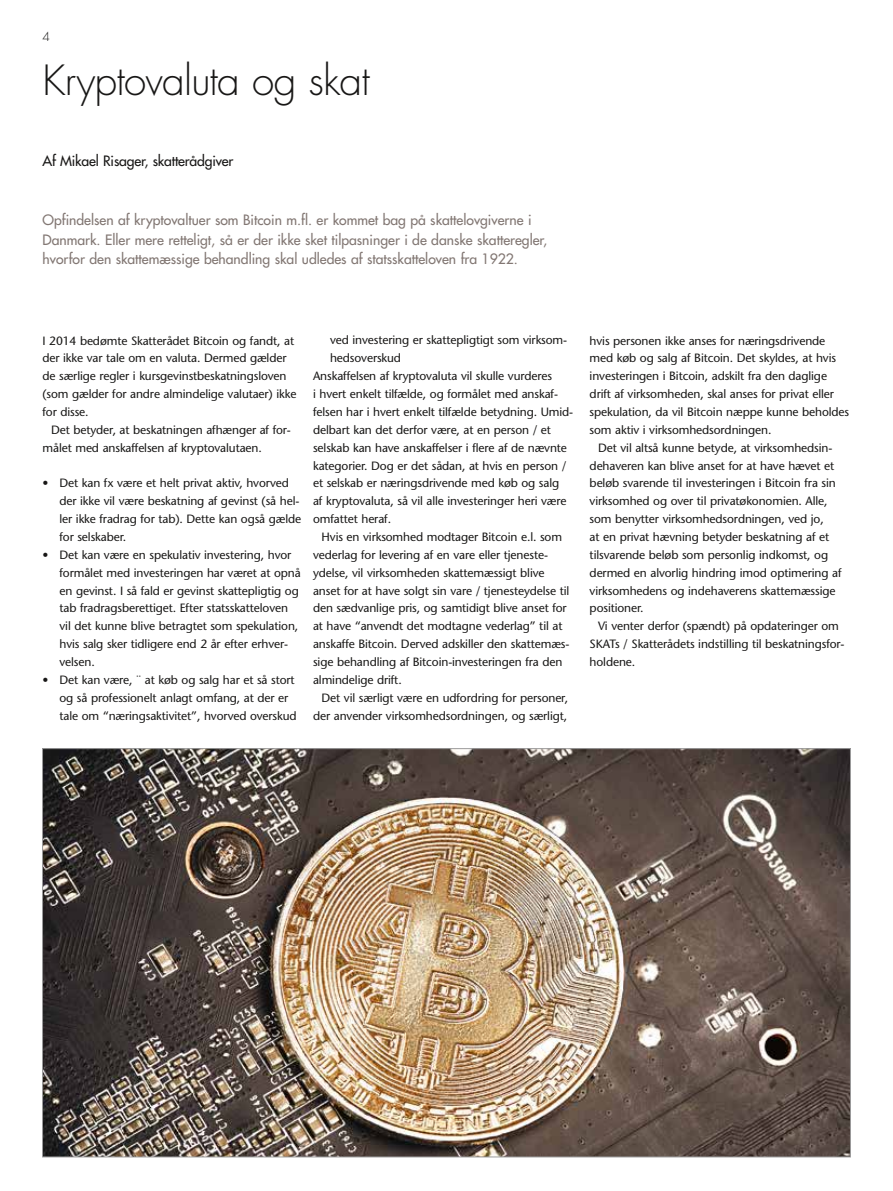
<style>
.page{position:relative;width:893px;height:1191px;background:#fff}
.page>*{position:absolute;margin:0;border:0;box-sizing:border-box;transform-origin:0 0}
.t1{font:300 40.5px "Futura";letter-spacing:-.02em;color:#181716}
.t2{font:13.95px/19.5px "Futura";color:#827773}
.t3{font:13.95px "Futura";letter-spacing:-.01em;color:#181716}
.t4{font:12px/17.9px "Stone Sans";letter-spacing:-.01em;color:#181716}
.t5{font:300 12px "Futura";color:#181716}
</style>
<div class="page">
<img style="left:44px;top:750px;width:805px;height:405px">
<p class="t5" style="left:43px;top:29px;width:9px">4</p>
<h1 class="t1" style="left:42px;top:55px;width:329px">Kryptovaluta og skat</h1>
<p class="t3" style="left:43px;top:152px;width:192px">Af Mikael Risager, skatterådgiver</p>
<p class="t2" style="left:43px;top:211px;width:506px">Opfindelsen af kryptovaltuer som Bitcoin m.fl. er kommet bag på skattelovgiverne i<br>Danmark. Eller mere retteligt, så er der ikke sket tilpasninger i de danske skatteregler, hvorfor den skattemæssige behandling skal udledes af statsskatteloven fra 1922.</p>
<p class="t4" style="left:43px;top:331px;width:255px">I 2014 bedømte Skatterådet Bitcoin og fandt, at der ikke var tale om en valuta. Dermed gælder de særlige regler i kursgevinstbeskatningsloven (som gælder for andre almindelige valutaer) ikke for disse.</p>
<p class="t4" style="left:43px;top:421px;width:250px;text-indent:9px">Det betyder, at beskatningen afhænger af for&shy;målet med anskaffelsen af kryptovalutaen.</p>
<p class="t4" style="left:60px;top:474px;width:243px;text-indent:-17px">• Det kan fx være et helt privat aktiv, hvorved der ikke vil være beskatning af gevinst (så hel&shy;ler ikke fradrag for tab). Dette kan også gælde for selskaber.</p>
<p class="t4" style="left:60px;top:546px;width:243px;text-indent:-17px">• Det kan være en spekulativ investering, hvor formålet med investeringen har været at opnå en gevinst. I så fald er gevinst skattepligtig og tab fradragsberettiget. Efter statsskatteloven vil det kunne blive betragtet som spekulation, hvis salg sker tidligere end 2 år efter erhver&shy;velsen.</p>
<p class="t4" style="left:60px;top:671px;width:239px;text-indent:-17px">• Det kan være, ¨ at køb og salg har et så stort og så professionelt anlagt omfang, at der er tale om “næringsaktivitet”, hvorved overskud</p>
<p class="t4" style="left:330px;top:331px;width:239px">ved investering er skattepligtigt som virksom-</p>
<p class="t4" style="left:330px;top:349px;width:72px">hedsoverskud</p>
<p class="t4" style="left:313px;top:367px;width:241px">Anskaffelsen af kryptovaluta vil skulle vurderes</p>
<p class="t4" style="left:313px;top:385px;width:246px">i hvert enkelt tilfælde, og formålet med anskaf-</p>
<p class="t4" style="left:313px;top:403px;width:262px">felsen har i hvert enkelt tilfælde betydning. Umid-</p>
<p class="t4" style="left:313px;top:421px;width:239px">delbart kan det derfor være, at en person / et</p>
<p class="t4" style="left:313px;top:438px;width:255px">selskab kan have anskaffelser i flere af de nævnte</p>
<p class="t4" style="left:313px;top:456px;width:255px">kategorier. Dog er det sådan, at hvis en person /</p>
<p class="t4" style="left:313px;top:474px;width:248px">et selskab er næringsdrivende med køb og salg</p>
<p class="t4" style="left:313px;top:492px;width:255px">af kryptovaluta, så vil alle investeringer heri være</p>
<p class="t4" style="left:313px;top:510px;width:80px">omfattet heraf.</p>
<p class="t4" style="left:322px;top:528px;width:242px">Hvis en virksomhed modtager Bitcoin e.l. som</p>
<p class="t4" style="left:313px;top:546px;width:236px">vederlag for levering af en vare eller tjeneste-</p>
<p class="t4" style="left:313px;top:563px;width:233px">ydelse, vil virksomheden skattemæssigt blive</p>
<p class="t4" style="left:313px;top:581px;width:258px">anset for at have solgt sin vare / tjenesteydelse til</p>
<p class="t4" style="left:313px;top:599px;width:255px">den sædvanlige pris, og samtidigt blive anset for</p>
<p class="t4" style="left:313px;top:617px;width:251px">at have “anvendt det modtagne vederlag” til at</p>
<p class="t4" style="left:313px;top:635px;width:258px">anskaffe Bitcoin. Derved adskiller den skattemæs-</p>
<p class="t4" style="left:313px;top:653px;width:251px">sige behandling af Bitcoin-investeringen fra den</p>
<p class="t4" style="left:313px;top:671px;width:90px">almindelige drift.</p>
<p class="t4" style="left:322px;top:688px;width:248px">Det vil særligt være en udfordring for personer,</p>
<p class="t4" style="left:313px;top:706px;width:256px">der anvender virksomhedsordningen, og særligt,</p>
<p class="t4" style="left:590px;top:331px;width:261px">hvis personen ikke anses for næringsdrivende med køb og salg af Bitcoin. Det skyldes, at hvis investeringen i Bitcoin, adskilt fra den daglige drift af virksomheden, skal anses for privat eller spekulation, da vil Bitcoin næppe kunne beholdes som aktiv i virksomhedsordningen.</p>
<p class="t4" style="left:590px;top:438px;width:253px;text-indent:9px">Det vil altså kunne betyde, at virksomhedsin&shy;dehaveren kan blive anset for at have hævet et beløb svarende til investeringen i Bitcoin fra sin virksomhed og over til privatøkonomien. Alle, som benytter virksomhedsordningen, ved jo,<br>at en privat hævning betyder beskatning af et tilsvarende beløb som personlig indkomst, og dermed en alvorlig hindring imod optimering af virksomhedens og indehaverens skattemæssige positioner.</p>
<p class="t4" style="left:590px;top:617px;width:256px;text-indent:9px">Vi venter derfor (spændt) på opdateringer om<br>SKATs / Skatterådets indstilling til beskatningsfor&shy;holdene.</p>
</div>
